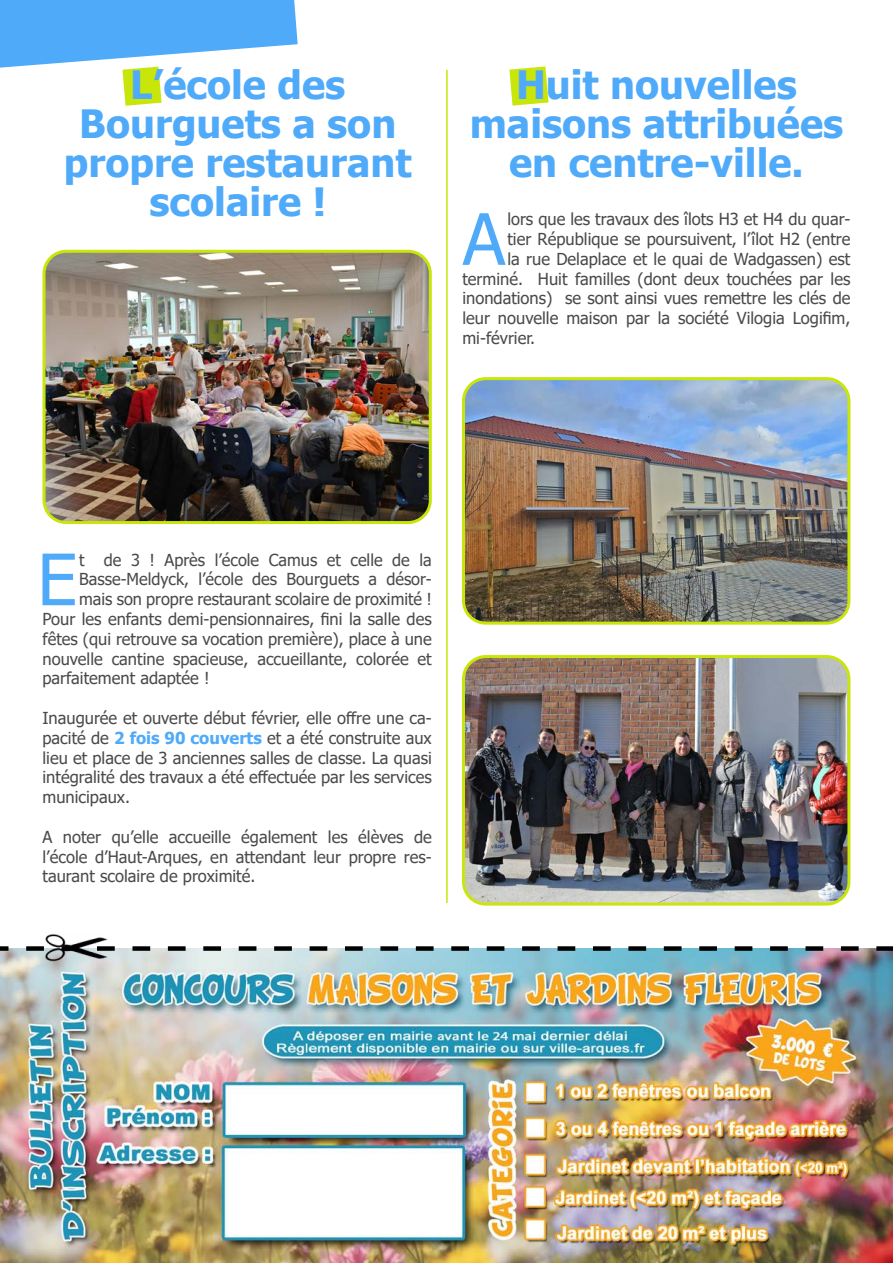
<style>
.page{position:relative;width:893px;height:1263px;background:#fff}
.page>*{position:absolute;margin:0;border:0;box-sizing:border-box;transform-origin:0 0}
.t1{font:70.95px "Tahoma";color:#50aafa}
.t2{font:700 39px/39px "Tahoma";color:#50aafa;text-align:center}
.t3{font:16.5px/19.8px "Tahoma";color:#4a4a49;text-align:justify}
.s1{font-weight:700;color:#50aafa}
</style>
<div class="page">
<svg style="left:509px;top:66px;width:40px;height:40px;background:#d2ea36"></svg>
<svg style="left:0;top:0;width:298px;height:106px"></svg>
<img style="left:44px;top:251px;width:384px;height:271px">
<div style="left:43px;top:250px;width:389px;height:274px;border:3px solid #c8e60a;border-radius:22px"></div>
<img style="left:0;top:951px;width:893px;height:312px">
<img style="left:45px;top:934px;width:63px;height:31px">
<svg style="left:0;top:946px;width:893px;height:5px"></svg>
<hr style="left:446px;top:70px;width:2px;height:833px;background:#c8e60a">
<img style="left:466px;top:381px;width:383px;height:240px">
<div style="left:462px;top:377px;width:388px;height:248px;border:3px solid #c8e60a;border-radius:22px"></div>
<img style="left:466px;top:659px;width:383px;height:243px">
<div style="left:462px;top:655px;width:388px;height:251px;border:3px solid #c8e60a;border-radius:22px"></div>
<h2 class="t2" style="left:64px;top:67px;width:349px">L’école des<br>Bourguets a son propre restaurant scolaire !</h2>
<h2 class="t2" style="left:470px;top:67px;width:375px">Huit nouvelles maisons attribuées en centre-ville.</h2>
<h1 class="t1" style="left:463px;top:191px;width:44px">A</h1>
<p class="t3" style="left:507px;top:210px;width:344px">lors que les travaux des îlots H3 et H4 du quar-</p>
<p class="t3" style="left:507px;top:230px;width:344px">tier République se poursuivent, l’îlot H2 (entre</p>
<p class="t3" style="left:507px;top:250px;width:344px">la rue Delaplace et le quai de Wadgassen) est</p>
<p class="t3" style="left:462px;top:270px;width:390px">terminé. Huit familles (dont deux touchées par les</p>
<p class="t3" style="left:462px;top:289px;width:390px">inondations) se sont ainsi vues remettre les clés de</p>
<p class="t3" style="left:462px;top:309px;width:390px">leur nouvelle maison par la société Vilogia Logifim,</p>
<p class="t3" style="left:462px;top:329px;width:74px">mi-février.</p>
<h1 class="t1" style="left:37px;top:532px;width:41px">E</h1>
<p class="t3" style="left:79px;top:551px;width:354px">t de 3 ! Après l’école Camus et celle de la</p>
<p class="t3" style="left:79px;top:570px;width:354px">Basse-Meldyck, l’école des Bourguets a désor-</p>
<p class="t3" style="left:79px;top:590px;width:354px">mais son propre restaurant scolaire de proximité !</p>
<p class="t3" style="left:43px;top:610px;width:391px">Pour les enfants demi-pensionnaires, fini la salle des</p>
<p class="t3" style="left:43px;top:630px;width:391px">fêtes (qui retrouve sa vocation première), place à une</p>
<p class="t3" style="left:43px;top:650px;width:391px">nouvelle cantine spacieuse, accueillante, colorée et</p>
<p class="t3" style="left:43px;top:669px;width:168px">parfaitement adaptée !</p>
<p class="t3" style="left:43px;top:709px;width:391px">Inaugurée et ouverte début février, elle offre une ca&shy;pacité de <span class="s1">2 fois 90 couverts</span> et a été construite aux lieu et place de 3 anciennes salles de classe. La quasi intégralité des travaux a été effectuée par les services municipaux.</p>
<p class="t3" style="left:43px;top:828px;width:391px">A noter qu’elle accueille également les élèves de l’école d’Haut-Arques, en attendant leur propre res&shy;taurant scolaire de proximité.</p>
</div>
